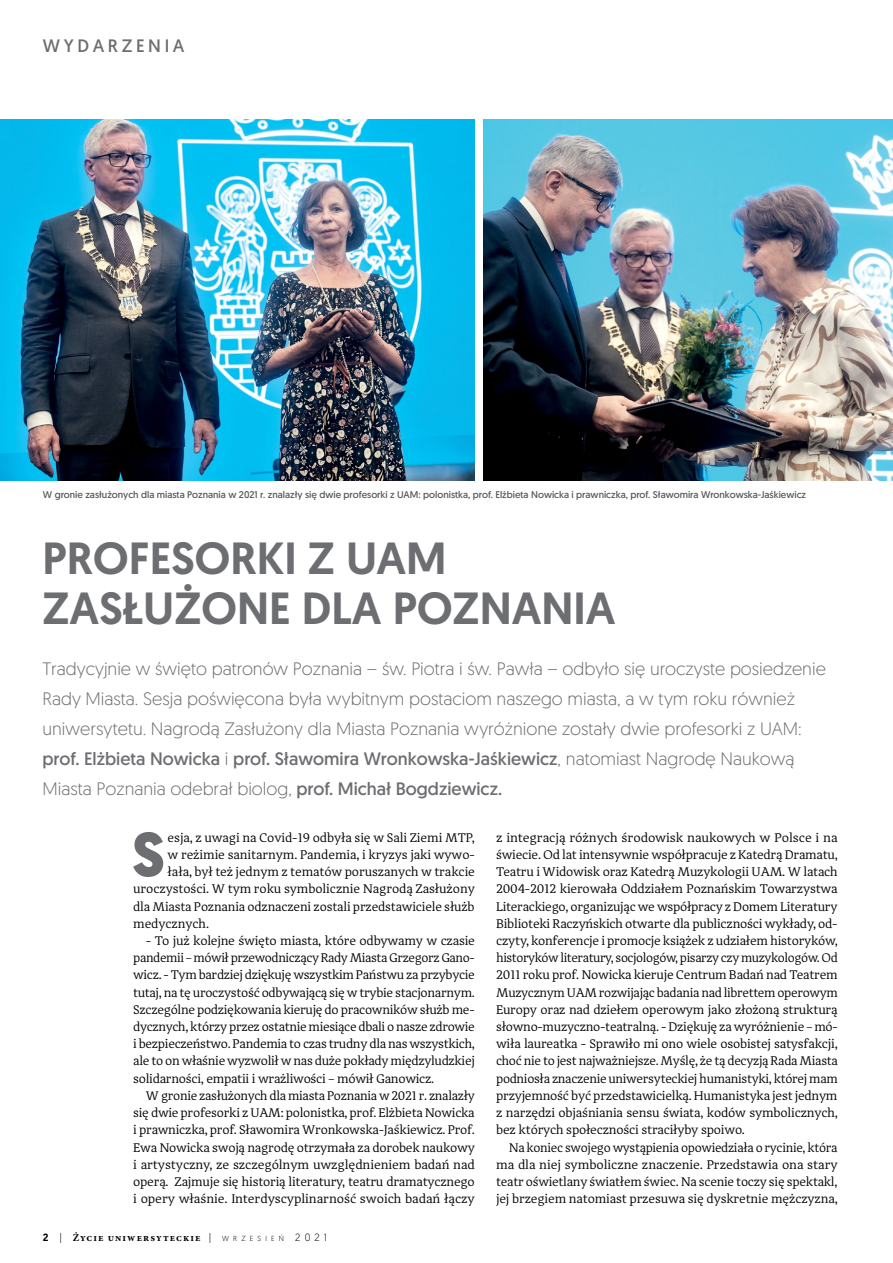
<style>
.page{position:relative;width:893px;height:1263px;background:#fff}
.page>*{position:absolute;margin:0;border:0;box-sizing:border-box;transform-origin:0 0}
.t1{font:700 62.1px "Geomanist";color:#6d6e71}
.t2{font:500 45px/49.5px "Geomanist";color:#6d6e71}
.t3{font:300 18px/30px "Geomanist";color:#6d6e71}
.t4{font:18px "Geomanist";letter-spacing:.2em;color:#6d6e71}
.t5{font:12.9px/17.2px "Adagio Serif";letter-spacing:-.01em;color:#000;text-align:justify}
.t6{font:700 10.5px "Minion Pro";letter-spacing:.1em;color:#000}
.t7{font:9.75px "Geomanist";color:#58595b}
.s1{font-weight:400}
.s2{font-family:"Geomanist";font-weight:500}
.s3{font-family:"Geomanist";font-weight:300}
.s4{font-family:"Geomanist";font-weight:300;font-size:7.35px}
</style>
<div class="page">
<img style="left:483px;top:119px;width:410px;height:361px">
<img style="left:0;top:119px;width:475px;height:361px">
<h3 class="t4" style="left:43px;top:34px;width:143px">WYDARZENIA</h3>
<p class="t7" style="left:43px;top:488px;width:765px">W gronie zasłużonych dla miasta Poznania w 2021 r. znalazły się dwie profesorki z UAM: polonistka, prof. Elżbieta Nowicka i prawniczka, prof. Sławomira Wronkowska-Jaśkiewicz</p>
<h2 class="t2" style="left:43px;top:533px;width:441px">PROFESORKI Z UAM<br>ZASŁUŻONE DLA POZNAN</h2>
<h2 class="t2" style="left:574px;top:583px;width:38px">IA</h2>
<p class="t3" style="left:43px;top:652px;width:785px">Tradycyjnie w święto patronów Poznania – św. Piotra i św. Pawła – odbyło się uroczyste posiedzenie Rady Miasta. Sesja poświęcona była wybitnym postaciom naszego miasta, a w tym roku również uniwersytetu. Nagrodą Zasłużony dla Miasta Poznania wyróżnione zostały dwie profesorki z UAM: <span class="s1">prof. Elżbieta Nowicka</span> i <span class="s1">prof. Sławomira Wronkowska-Jaśkiewicz</span>, natomiast Nagrodę Naukową Miasta Poznania odebrał biolog, <span class="s1">prof. Michał Bogdziewicz.</span></p>
<h1 class="t1" style="left:132px;top:813px;width:34px">S</h1>
<p class="t5" style="left:168px;top:829px;width:309px">esja, z uwagi na Covid-19 odbyła się w Sali Ziemi MTP,</p>
<p class="t5" style="left:496px;top:829px;width:343px">z integracją różnych środowisk naukowych w Polsce i na świecie. Od lat intensywnie współpracuje z Katedrą Dramatu, Teatru i Widowisk oraz Katedrą Muzykologii UAM. W latach 2004-2012 kierowała Oddziałem Poznańskim Towarzystwa Literackiego, organizując we współpracy z Domem Literatury Biblioteki Raczyńskich otwarte dla publiczności wykłady, od&shy;czyty, konferencje i promocje książek z udziałem historyków, historyków literatury, socjologów, pisarzy czy muzykologów. Od 2011 roku prof. Nowicka kieruje Centrum Badań nad Teatrem Muzycznym UAM rozwijając badania nad librettem operowym Europy oraz nad dziełem operowym jako złożoną strukturą słowno-muzyczno-teatralną. - Dziękuję za wyróżnienie – mó&shy;wiła laureatka - Sprawiło mi ono wiele osobistej satysfakcji, choć nie to jest najważniejsze. Myślę, że tą decyzją Rada Miasta podniosła znaczenie uniwersyteckiej humanistyki, której mam przyjemność być przedstawicielką. Humanistyka jest jednym z narzędzi objaśniania sensu świata, kodów symbolicznych, bez których społeczności straciłyby spoiwo.</p>
<p class="t5" style="left:496px;top:1139px;width:343px;text-indent:13px">Na koniec swojego wystąpienia opowiedziała o rycinie, która ma dla niej symboliczne znaczenie. Przedstawia ona stary teatr oświetlany światłem świec. Na scenie toczy się spektakl, jej brzegiem natomiast przesuwa się dyskretnie mężczyzna,</p>
<p class="t5" style="left:168px;top:846px;width:309px">w reżimie sanitarnym. Pandemia, i kryzys jaki wywo-</p>
<p class="t5" style="left:168px;top:863px;width:309px">łała, był też jednym z tematów poruszanych w trakcie</p>
<p class="t5" style="left:133px;top:880px;width:343px">uroczystości. W tym roku symbolicznie Nagrodą Zasłużony</p>
<p class="t5" style="left:133px;top:898px;width:343px">dla Miasta Poznania odznaczeni zostali przedstawiciele służb</p>
<p class="t5" style="left:133px;top:915px;width:77px">medycznych.</p>
<p class="t5" style="left:133px;top:932px;width:343px;text-indent:13px">- To już kolejne święto miasta, które odbywamy w czasie pandemii – mówił przewodniczący Rady Miasta Grzegorz Gano&shy;wicz. - Tym bardziej dziękuję wszystkim Państwu za przybycie tutaj, na tę uroczystość odbywającą się w trybie stacjonarnym.<br>Szczególne podziękowania kieruję do pracowników służb me&shy;dycznych, którzy przez ostatnie miesiące dbali o nasze zdrowie i bezpieczeństwo. Pandemia to czas trudny dla nas wszystkich, ale to on właśnie wyzwolił w nas duże pokłady międzyludzkiej solidarności, empatii i wrażliwości – mówił Ganowicz.</p>
<p class="t5" style="left:133px;top:1087px;width:343px;text-indent:13px">W gronie zasłużonych dla miasta Poznania w 2021 r. znalazły się dwie profesorki z UAM: polonistka, prof. Elżbieta Nowicka i prawniczka, prof. Sławomira Wronkowska-Jaśkiewicz. Prof.<br>Ewa Nowicka swoją nagrodę otrzymała za dorobek naukowy i artystyczny, ze szczególnym uwzględnieniem badań nad operą. Zajmuje się historią literatury, teatru dramatycznego i opery właśnie. Interdyscyplinarność swoich badań łączy</p>
<p class="t6" style="left:43px;top:1230px;width:286px"><span class="s2">2</span> <span class="s3">|</span> Życie uniwersyteckie <span class="s3">|</span> <span class="s4">W R Z E S I E Ń</span> <span class="s3">2 0 2 1</span></p>
</div>
